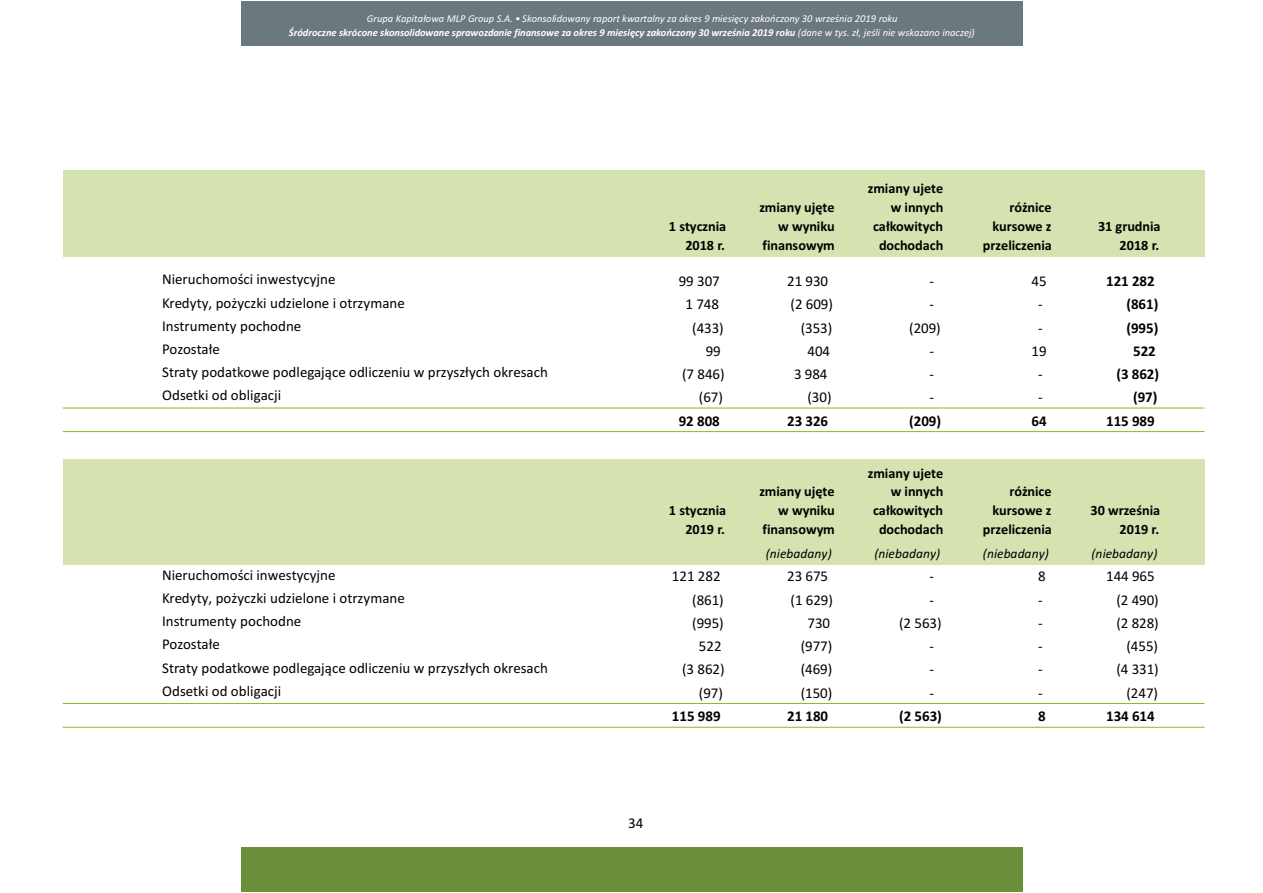
<style>
.page{position:relative;width:1263px;height:893px;background:#fff}
.page>*{position:absolute;margin:0;border:0;box-sizing:border-box;transform-origin:0 0}
.t1{font:15px "Calibri";color:#000}
.t2{font:700 15px "Calibri";color:#000}
.t3{font:700 14.25px/18.8px "Calibri";color:#000;text-align:right}
.t4{font:italic 13.5px "Calibri";color:#000}
.t5{font:italic 10.5px/13.6px "Calibri";color:#fff;text-align:center}
.s1{font-weight:700}
</style>
<div class="page">
<div style="left:63px;top:459px;width:1141px;height:105px;background:#d4e3b0"></div>
<div style="left:63px;top:170px;width:1141px;height:86px;background:#d4e3b0"></div>
<div style="left:241px;top:1px;width:781px;height:45px;background:#6b787d"></div>
<div style="left:241px;top:847px;width:781px;height:45px;background:#698f38"></div>
<hr style="left:63px;top:408px;width:1141px;height:1px;background:#87bd2e">
<hr style="left:63px;top:431px;width:1141px;height:1px;background:#87bd2e">
<hr style="left:63px;top:703px;width:1141px;height:1px;background:#87bd2e">
<hr style="left:63px;top:727px;width:1141px;height:1px;background:#87bd2e">
<p class="t5" style="left:289px;top:13px;width:687px">Grupa Kapitałowa MLP Group S.A. • Skonsolidowany raport kwartalny za okres 9 miesięcy zakończony 30 września 2019 roku<br><span class="s1">Śródroczne skrócone skonsolidowane sprawozdanie finansowe za okres 9 miesięcy zakończony 30 września 2019 roku</span> (dane w tys. zł, jeśli nie wskazano inaczej)</p>
<p class="t3" style="left:669px;top:218px;width:59px">1 stycznia<br>2018 r.</p>
<p class="t3" style="left:759px;top:199px;width:77px">zmiany ujęte w wyniku finansowym</p>
<p class="t3" style="left:868px;top:180px;width:77px">zmiany ujete w innych całkowitych dochodach</p>
<p class="t3" style="left:983px;top:199px;width:71px">różnice kursowe z przeliczenia</p>
<p class="t3" style="left:1098px;top:218px;width:64px">31 grudnia<br>2018 r.</p>
<p class="t1" style="left:162px;top:273px;width:175px">Nieruchomości inwestycyjne</p>
<p class="t1" style="left:679px;top:275px;width:43px">99 307</p>
<p class="t1" style="left:787px;top:275px;width:42px">21 930</p>
<p class="t1" style="left:929px;top:275px;width:6px">-</p>
<p class="t1" style="left:1031px;top:275px;width:17px">45</p>
<p class="t2" style="left:1106px;top:275px;width:50px">121 282</p>
<p class="t1" style="left:162px;top:296px;width:244px">Kredyty, pożyczki udzielone i otrzymane</p>
<p class="t1" style="left:685px;top:298px;width:35px">1 748</p>
<p class="t1" style="left:791px;top:298px;width:44px">(2 609)</p>
<p class="t1" style="left:929px;top:298px;width:6px">-</p>
<p class="t1" style="left:1038px;top:298px;width:6px">-</p>
<p class="t2" style="left:1126px;top:298px;width:33px">(861)</p>
<p class="t1" style="left:162px;top:320px;width:141px">Instrumenty pochodne</p>
<p class="t1" style="left:692px;top:321px;width:33px">(433)</p>
<p class="t1" style="left:801px;top:321px;width:33px">(353)</p>
<p class="t1" style="left:909px;top:321px;width:33px">(209)</p>
<p class="t1" style="left:1038px;top:321px;width:6px">-</p>
<p class="t2" style="left:1126px;top:321px;width:33px">(995)</p>
<p class="t1" style="left:162px;top:343px;width:59px">Pozostałe</p>
<p class="t1" style="left:706px;top:345px;width:17px">99</p>
<p class="t1" style="left:807px;top:345px;width:24px">404</p>
<p class="t1" style="left:929px;top:345px;width:6px">-</p>
<p class="t1" style="left:1031px;top:345px;width:17px">19</p>
<p class="t2" style="left:1133px;top:345px;width:24px">522</p>
<p class="t1" style="left:162px;top:366px;width:387px">Straty podatkowe podlegające odliczeniu w przyszłych okresach</p>
<p class="t1" style="left:682px;top:368px;width:44px">(7 846)</p>
<p class="t1" style="left:794px;top:368px;width:35px">3 984</p>
<p class="t1" style="left:929px;top:368px;width:6px">-</p>
<p class="t1" style="left:1038px;top:368px;width:6px">-</p>
<p class="t2" style="left:1116px;top:368px;width:44px">(3 862)</p>
<p class="t1" style="left:162px;top:389px;width:121px">Odsetki od obligacji</p>
<p class="t1" style="left:699px;top:391px;width:26px">(67)</p>
<p class="t1" style="left:807px;top:391px;width:26px">(30)</p>
<p class="t1" style="left:929px;top:391px;width:6px">-</p>
<p class="t1" style="left:1038px;top:391px;width:6px">-</p>
<p class="t2" style="left:1133px;top:391px;width:26px">(97)</p>
<p class="t2" style="left:679px;top:414px;width:43px">92 808</p>
<p class="t2" style="left:787px;top:414px;width:42px">23 326</p>
<p class="t2" style="left:909px;top:414px;width:33px">(209)</p>
<p class="t2" style="left:1031px;top:414px;width:17px">64</p>
<p class="t2" style="left:1106px;top:414px;width:50px">115 989</p>
<p class="t3" style="left:669px;top:502px;width:59px">1 stycznia<br>2019 r.</p>
<p class="t3" style="left:759px;top:483px;width:77px">zmiany ujęte w wyniku finansowym</p>
<p class="t3" style="left:868px;top:465px;width:77px">zmiany ujete w innych całkowitych dochodach</p>
<p class="t3" style="left:983px;top:483px;width:71px">różnice kursowe z przeliczenia</p>
<p class="t3" style="left:1090px;top:502px;width:71px">30 września<br>2019 r.</p>
<p class="t4" style="left:766px;top:548px;width:67px">(niebadany)</p>
<p class="t4" style="left:874px;top:548px;width:67px">(niebadany)</p>
<p class="t4" style="left:983px;top:548px;width:67px">(niebadany)</p>
<p class="t4" style="left:1091px;top:548px;width:67px">(niebadany)</p>
<p class="t1" style="left:162px;top:568px;width:175px">Nieruchomości inwestycyjne</p>
<p class="t1" style="left:672px;top:570px;width:50px">121 282</p>
<p class="t1" style="left:787px;top:570px;width:42px">23 675</p>
<p class="t1" style="left:929px;top:570px;width:6px">-</p>
<p class="t1" style="left:1038px;top:570px;width:9px">8</p>
<p class="t1" style="left:1106px;top:570px;width:50px">144 965</p>
<p class="t1" style="left:162px;top:592px;width:244px">Kredyty, pożyczki udzielone i otrzymane</p>
<p class="t1" style="left:692px;top:593px;width:33px">(861)</p>
<p class="t1" style="left:791px;top:593px;width:44px">(1 629)</p>
<p class="t1" style="left:929px;top:593px;width:6px">-</p>
<p class="t1" style="left:1038px;top:593px;width:6px">-</p>
<p class="t1" style="left:1116px;top:593px;width:44px">(2 490)</p>
<p class="t1" style="left:162px;top:615px;width:141px">Instrumenty pochodne</p>
<p class="t1" style="left:692px;top:617px;width:33px">(995)</p>
<p class="t1" style="left:807px;top:617px;width:24px">730</p>
<p class="t1" style="left:899px;top:617px;width:44px">(2 563)</p>
<p class="t1" style="left:1038px;top:617px;width:6px">-</p>
<p class="t1" style="left:1116px;top:617px;width:44px">(2 828)</p>
<p class="t1" style="left:162px;top:638px;width:59px">Pozostałe</p>
<p class="t1" style="left:699px;top:640px;width:24px">522</p>
<p class="t1" style="left:801px;top:640px;width:33px">(977)</p>
<p class="t1" style="left:929px;top:640px;width:6px">-</p>
<p class="t1" style="left:1038px;top:640px;width:6px">-</p>
<p class="t1" style="left:1126px;top:640px;width:33px">(455)</p>
<p class="t1" style="left:162px;top:661px;width:387px">Straty podatkowe podlegające odliczeniu w przyszłych okresach</p>
<p class="t1" style="left:682px;top:663px;width:44px">(3 862)</p>
<p class="t1" style="left:801px;top:663px;width:33px">(469)</p>
<p class="t1" style="left:929px;top:663px;width:6px">-</p>
<p class="t1" style="left:1038px;top:663px;width:6px">-</p>
<p class="t1" style="left:1116px;top:663px;width:44px">(4 331)</p>
<p class="t1" style="left:162px;top:684px;width:121px">Odsetki od obligacji</p>
<p class="t1" style="left:699px;top:686px;width:26px">(97)</p>
<p class="t1" style="left:801px;top:686px;width:33px">(150)</p>
<p class="t1" style="left:929px;top:686px;width:6px">-</p>
<p class="t1" style="left:1038px;top:686px;width:6px">-</p>
<p class="t1" style="left:1126px;top:686px;width:33px">(247)</p>
<p class="t2" style="left:672px;top:710px;width:50px">115 989</p>
<p class="t2" style="left:787px;top:710px;width:42px">21 180</p>
<p class="t2" style="left:899px;top:710px;width:44px">(2 563)</p>
<p class="t2" style="left:1038px;top:710px;width:9px">8</p>
<p class="t2" style="left:1106px;top:710px;width:50px">134 614</p>
<p class="t1" style="left:628px;top:817px;width:17px">34</p>
</div>
